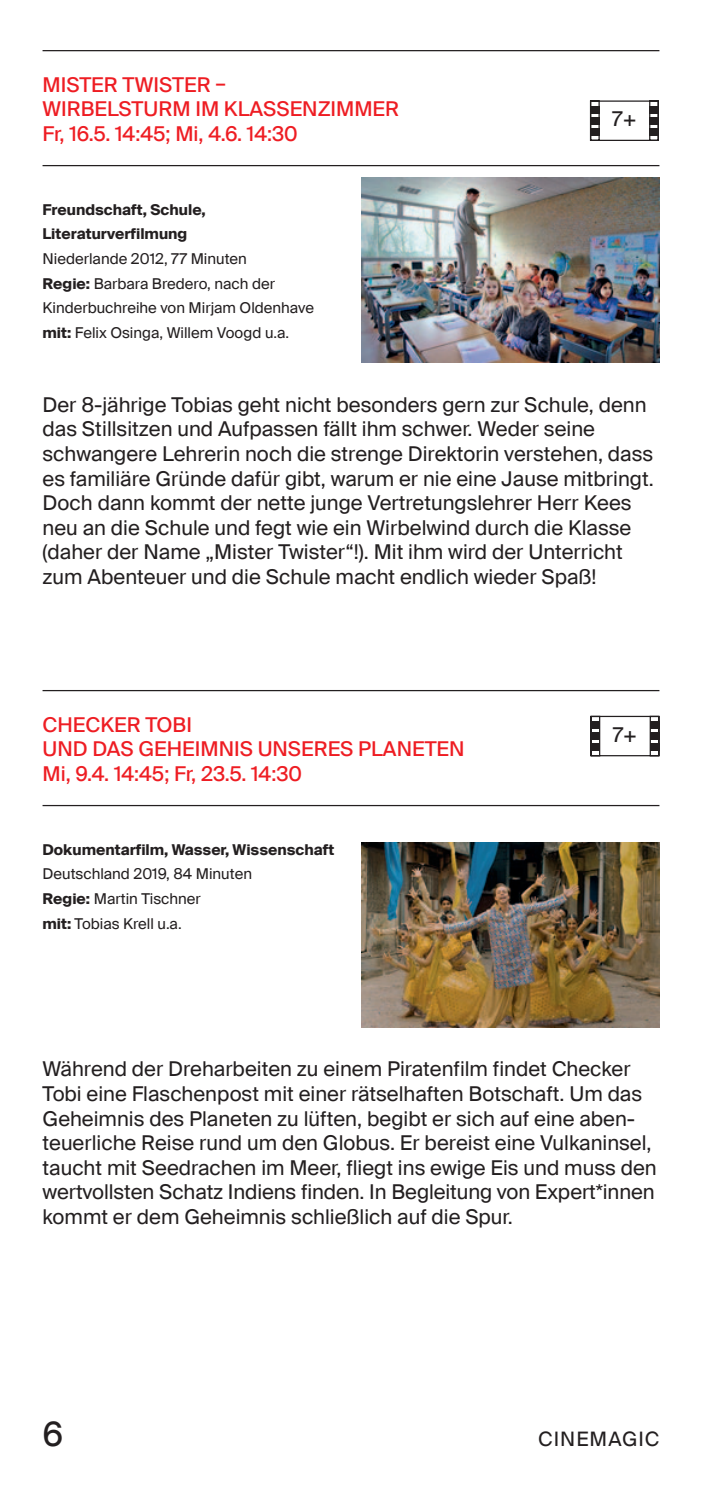
<style>
.page{position:relative;width:702px;height:1489px;background:#fff}
.page>*{position:absolute;margin:0;border:0;box-sizing:border-box;transform-origin:0 0}
.t1{font:33.75px "Suisse Intl";color:#231f20}
.t2{font:20.5px/24.5px "Suisse Intl";color:#231f20}
.t3{font:20.5px/24.5px "Suisse Intl";color:#ee1d23}
.t4{font:20px "Suisse Intl";letter-spacing:.05em;color:#231f20}
.t5{font:15px/24.5px "Suisse Intl";color:#231f20}
.t6{font:700 15px/24.5px "Suisse Intl";color:#231f20}
.s1{font-weight:700}
</style>
<div class="page">
<hr style="left:43px;top:50px;width:616px;height:1px;background:#231f20">
<hr style="left:43px;top:165px;width:616px;height:1px;background:#231f20">
<hr style="left:43px;top:690px;width:616px;height:1px;background:#231f20">
<hr style="left:43px;top:804px;width:616px;height:2px;background:#231f20">
<svg style="left:590px;top:715px;width:70px;height:42px"></svg>
<div style="left:649px;top:721px;width:10px;height:7px;background:#231f20"></div>
<div style="left:649px;top:732px;width:10px;height:7px;background:#231f20"></div>
<div style="left:649px;top:743px;width:10px;height:8px;background:#231f20"></div>
<svg style="left:589px;top:100px;width:70px;height:41px"></svg>
<div style="left:649px;top:106px;width:10px;height:7px;background:#231f20"></div>
<div style="left:649px;top:117px;width:10px;height:7px;background:#231f20"></div>
<div style="left:649px;top:128px;width:10px;height:8px;background:#231f20"></div>
<img style="left:361px;top:178px;width:298px;height:184px">
<img style="left:361px;top:842px;width:298px;height:185px">
<p class="t3" style="left:43px;top:73px;width:358px">MISTER TWISTER –<br>WIRBELSTURM IM KLASSENZIMMER<br>Fr, 16.5. 14:45; Mi, 4.6. 14:30</p>
<p class="t6" style="left:43px;top:197px;width:165px">Freundschaft, Schule,<br>Literaturverfilmung</p>
<p class="t5" style="left:43px;top:247px;width:273px">Niederlande 2012, 77 Minuten<br><span class="s1">Regie:</span> Barbara Bredero, nach der Kinderbuchreihe von Mirjam Oldenhave <span class="s1">mit:</span> Felix Osinga, Willem Voogd u.a.</p>
<p class="t2" style="left:612px;top:107px;width:26px">7+</p>
<p class="t2" style="left:43px;top:392px;width:612px">Der 8-jährige Tobias geht nicht besonders gern zur Schule, denn das Stillsitzen und Aufpassen fällt ihm schwer. Weder seine schwangere Lehrerin noch die strenge Direktorin verstehen, dass es familiäre Gründe dafür gibt, warum er nie eine Jause mitbringt.<br>Doch dann kommt der nette junge Vertretungslehrer Herr Kees neu an die Schule und fegt wie ein Wirbelwind durch die Klasse (daher der Name „Mister Twister“!). Mit ihm wird der Unterricht zum Abenteuer und die Schule macht endlich wieder Spaß!</p>
<p class="t3" style="left:43px;top:712px;width:423px">CHECKER TOBI<br>UND DAS GEHEIMNIS UNSERES PLANETEN<br>Mi, 9.4. 14:45; Fr, 23.5. 14:30</p>
<p class="t6" style="left:43px;top:837px;width:293px">Dokumentarfilm, Wasser, Wissenschaft</p>
<p class="t5" style="left:43px;top:862px;width:211px">Deutschland 2019, 84 Minuten<br><span class="s1">Regie:</span> Martin Tischner<br><span class="s1">mit:</span> Tobias Krell u.a.</p>
<p class="t2" style="left:612px;top:722px;width:26px">7+</p>
<p class="t2" style="left:43px;top:1057px;width:615px">Während der Dreharbeiten zu einem Piratenfilm findet Checker Tobi eine Flaschenpost mit einer rätselhaften Botschaft. Um das Geheimnis des Planeten zu lüften, begibt er sich auf eine aben&shy;teuerliche Reise rund um den Globus. Er bereist eine Vulkaninsel, taucht mit Seedrachen im Meer, fliegt ins ewige Eis und muss den wertvollsten Schatz Indiens finden. In Begleitung von Expert*innen kommt er dem Geheimnis schließlich auf die Spur.</p>
<h1 class="t1" style="left:43px;top:1412px;width:22px">6</h1>
<p class="t4" style="left:538px;top:1426px;width:123px">CINEMAGIC</p>
</div>
